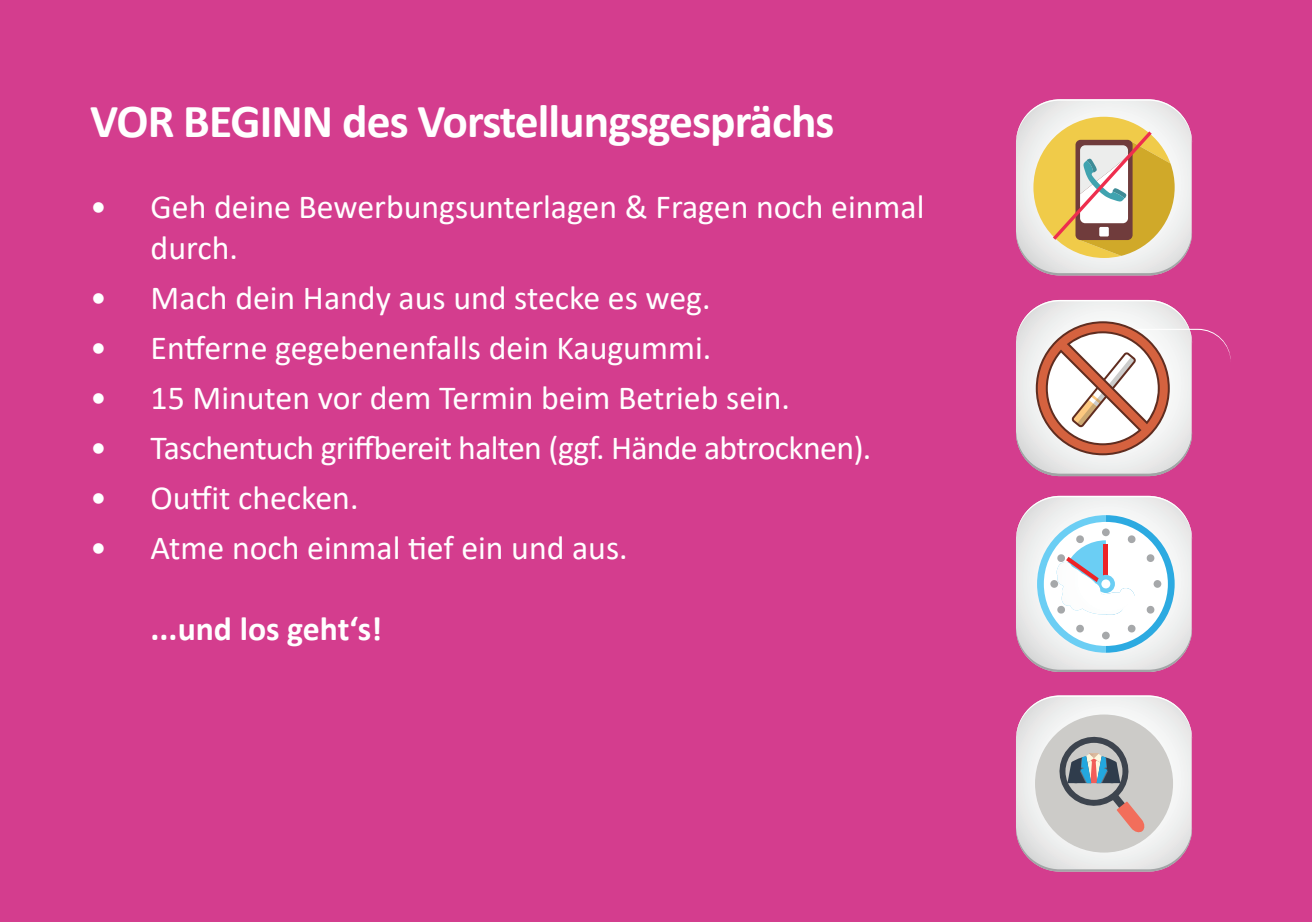
<style>
.page{position:relative;width:1312px;height:922px;background:#fff}
.page>*{position:absolute;margin:0;border:0;box-sizing:border-box;transform-origin:0 0}
.t1{font:700 47.5px "Calibri";letter-spacing:-.02em;color:#fff}
.t2{font:33.75px/40.5px "Calibri";color:#fff}
.t3{font:33.75px "Calibri";letter-spacing:-.02em;color:#fff}
.t4{font:700 33.75px "Calibri";color:#fff}
</style>
<div class="page">
<div style="left:0;top:0;width:1311px;height:921px;background:#d43d8e"></div>
<svg style="left:1016px;top:99px;width:175px;height:176px;background:#ddc49f"></svg>
<svg style="left:1016px;top:495px;width:175px;height:176px;background:#dbdfe9"></svg>
<div style="left:1101px;top:579px;width:9px;height:9px;background:#fff;border-radius:50%"></div>
<svg style="left:1016px;top:300px;width:214px;height:176px"></svg>
<svg style="left:1016px;top:695px;width:175px;height:176px;background:#d0c7cb"></svg>
<h1 class="t1" style="left:90px;top:88px;width:745px">VOR BEGINN des Vorstellungsgesprächs</h1>
<p class="t2" style="left:151px;top:186px;width:775px;text-indent:-60px">• Geh deine Bewerbungsunterlagen &amp; Fragen noch einmal durch.</p>
<p class="t2" style="left:90px;top:276px;width:621px">• Mach dein Handy aus und stecke es weg.</p>
<p class="t2" style="left:90px;top:326px;width:622px">• Entferne gegebenenfalls dein Kaugummi.</p>
<p class="t2" style="left:90px;top:376px;width:701px">• 15 Minuten vor dem Termin beim Betrieb sein.</p>
<p class="t3" style="left:90px;top:424px;width:782px">• Taschentuch griffbereit halten (ggf. Hände abtrocknen).</p>
<p class="t2" style="left:90px;top:476px;width:270px">• Outfit checken.</p>
<p class="t2" style="left:90px;top:526px;width:539px">• Atme noch einmal tief ein und aus.</p>
<p class="t4" style="left:151px;top:604px;width:233px">...und los geht‘s!</p>
</div>
